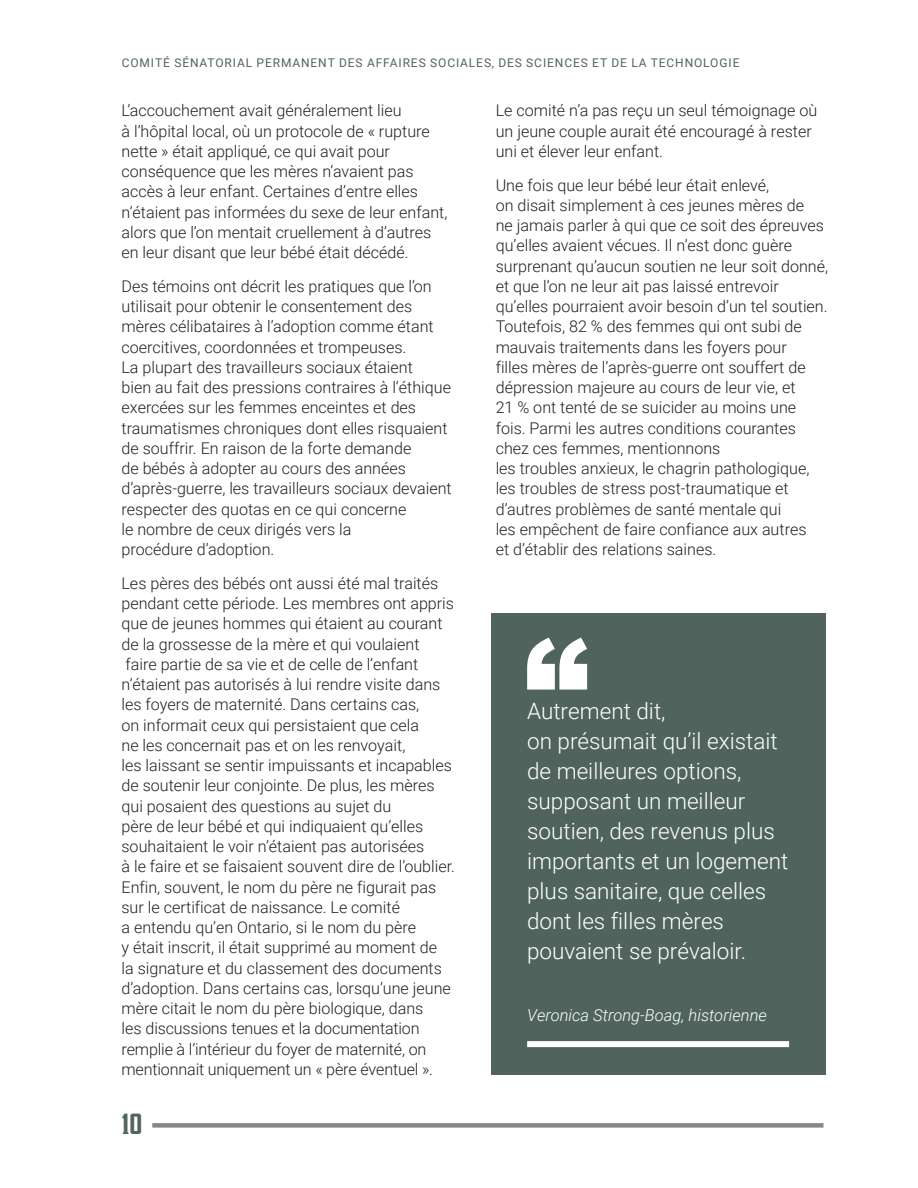
<style>
.page{position:relative;width:918px;height:1188px;background:#fff}
.page>*{position:absolute;margin:0;border:0;box-sizing:border-box;transform-origin:0 0}
.t1{font:700 27px "Boucherie Block";color:#50645d}
.t2{font:300 22.5px/30px "Roboto";color:#fff}
.t3{font:italic 300 16.5px "Roboto";color:#fff}
.t4{font:300 16.2px/20.2px "Roboto";color:#231f20}
.t5{font:12px "Roboto";letter-spacing:.075em;color:#50645d}
</style>
<div class="page">
<div style="left:152px;top:1123px;width:672px;height:5px;background:#898685"></div>
<div style="left:491px;top:613px;width:334px;height:462px;background:#50645d"></div>
<svg style="left:527px;top:638px;width:60px;height:52px"></svg>
<div style="left:527px;top:1041px;width:262px;height:6px;background:#fff"></div>
<p class="t5" style="left:122px;top:54px;width:619px">COMITÉ SÉNATORIAL PERMANENT DES AFFAIRES SOCIALES, DES SCIENCES ET DE LA TECHNOLOGIE</p>
<p class="t4" style="left:122px;top:100px;width:328px">L’accouchement avait généralement lieu<br>à l’hôpital local, où un protocole de « rupture nette » était appliqué, ce qui avait pour conséquence que les mères n’avaient pas accès à leur enfant. Certaines d’entre elles n’étaient pas informées du sexe de leur enfant, alors que l’on mentait cruellement à d’autres en leur disant que leur bébé était décédé.</p>
<p class="t4" style="left:122px;top:275px;width:332px">Des témoins ont décrit les pratiques que l’on utilisait pour obtenir le consentement des mères célibataires à l’adoption comme étant coercitives, coordonnées et trompeuses.<br>La plupart des travailleurs sociaux étaient<br>bien au fait des pressions contraires à l’éthique exercées sur les femmes enceintes et des traumatismes chroniques dont elles risquaient de souffrir. En raison de la forte demande<br>de bébés à adopter au cours des années d’après-guerre, les travailleurs sociaux devaient respecter des quotas en ce qui concerne<br>le nombre de ceux dirigés vers la<br>procédure d’adoption.</p>
<p class="t4" style="left:122px;top:572px;width:335px">Les pères des bébés ont aussi été mal traités pendant cette période. Les membres ont appris que de jeunes hommes qui étaient au courant de la grossesse de la mère et qui voulaient<br>faire partie de sa vie et de celle de l’enfant n’étaient pas autorisés à lui rendre visite dans les foyers de maternité. Dans certains cas,<br>on informait ceux qui persistaient que cela<br>ne les concernait pas et on les renvoyait,<br>les laissant se sentir impuissants et incapables de soutenir leur conjointe. De plus, les mères qui posaient des questions au sujet du<br>père de leur bébé et qui indiquaient qu’elles souhaitaient le voir n’étaient pas autorisées<br>à le faire et se faisaient souvent dire de l’oublier.<br>Enfin, souvent, le nom du père ne figurait pas sur le certificat de naissance. Le comité<br>a entendu qu’en Ontario, si le nom du père<br>y était inscrit, il était supprimé au moment de<br>la signature et du classement des documents d’adoption. Dans certains cas, lorsqu’une jeune mère citait le nom du père biologique, dans<br>les discussions tenues et la documentation remplie à l’intérieur du foyer de maternité, on mentionnait uniquement un « père éventuel ».</p>
<p class="t4" style="left:496px;top:100px;width:323px">Le comité n’a pas reçu un seul témoignage où un jeune couple aurait été encouragé à rester uni et élever leur enfant.</p>
<p class="t4" style="left:496px;top:174px;width:334px">Une fois que leur bébé leur était enlevé,<br>on disait simplement à ces jeunes mères de<br>ne jamais parler à qui que ce soit des épreuves qu’elles avaient vécues. Il n’est donc guère surprenant qu’aucun soutien ne leur soit donné, et que l’on ne leur ait pas laissé entrevoir qu’elles pourraient avoir besoin d’un tel soutien.<br>Toutefois, 82 % des femmes qui ont subi de mauvais traitements dans les foyers pour<br>filles mères de l’après-guerre ont souffert de dépression majeure au cours de leur vie, et<br>21 % ont tenté de se suicider au moins une fois. Parmi les autres conditions courantes chez ces femmes, mentionnons<br>les troubles anxieux, le chagrin pathologique, les troubles de stress post-traumatique et d’autres problèmes de santé mentale qui<br>les empêchent de faire confiance aux autres<br>et d’établir des relations saines.</p>
<h2 class="t2" style="left:527px;top:695px;width:263px">Autrement dit,<br>on présumait qu’il existait de meilleures options, supposant un meilleur soutien, des revenus plus importants et un logement plus sanitaire, que celles dont les filles mères pouvaient se prévaloir.</h2>
<p class="t3" style="left:527px;top:1003px;width:241px">Veronica Strong-Boag, historienne</p>
<h1 class="t1" style="left:122px;top:1106px;width:22px">10</h1>
</div>
